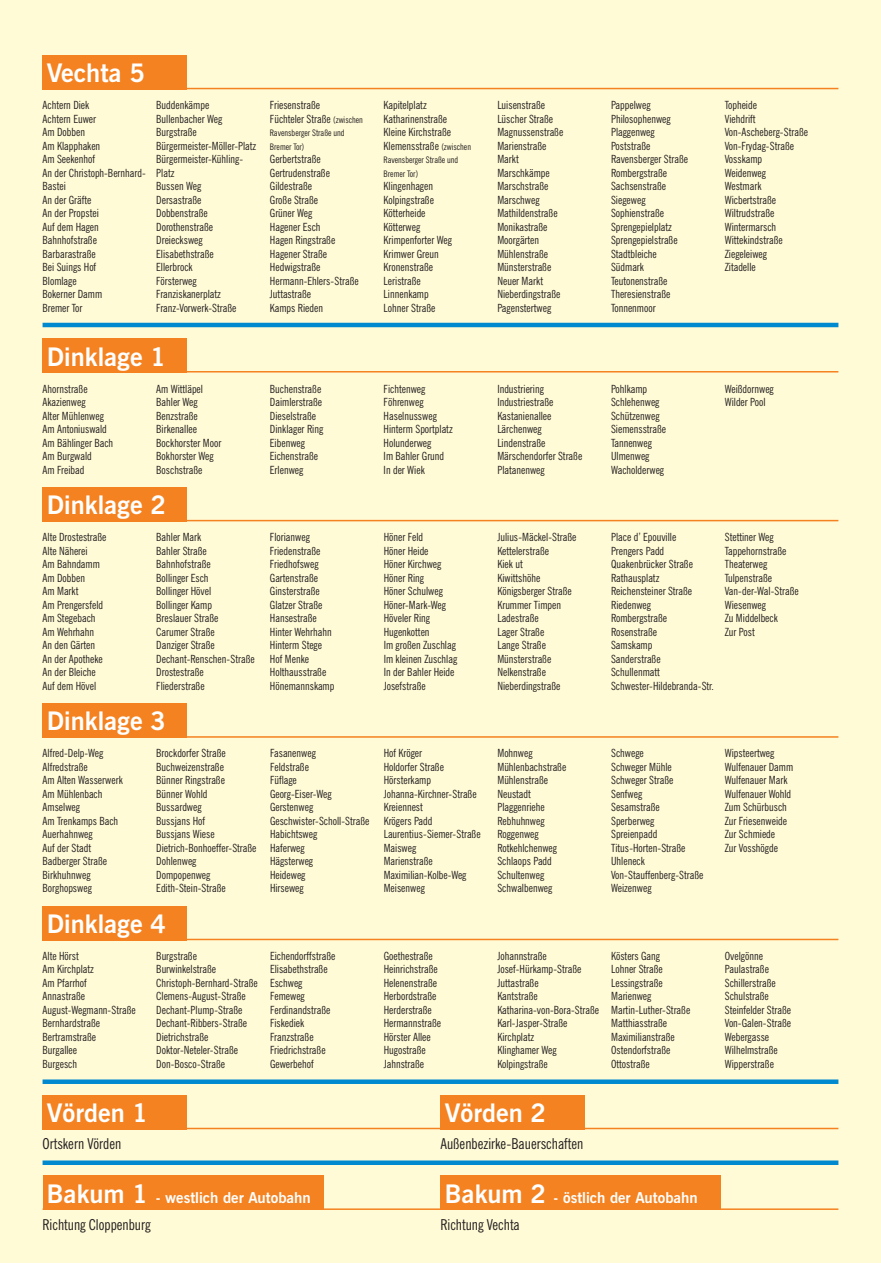
<style>
.page{position:relative;width:881px;height:1263px;background:#fff}
.page>*{position:absolute;margin:0;border:0;box-sizing:border-box;transform-origin:0 0}
.t1{font:700 25.5px "News Gothic BT";color:#fff}
.t2{font:condensed 15px "News Gothic BT";color:#231f20}
.t3{font:700 15px "News Gothic BT";color:#fff}
.t4{font:condensed 11.25px/13.5px "News Gothic BT";color:#231f20}
.t5{font:condensed 9px/13.5px "News Gothic BT";color:#231f20}
.s1{font-size:9px}
.s2{font-size:25.5px}
</style>
<div class="page">
<div style="left:0;top:0;width:880px;height:1263px;background:#fffbd6"></div>
<hr style="left:43px;top:88px;width:795px;height:1px;background:#f58220">
<div style="left:43px;top:55px;width:144px;height:34px;background:#f58220"></div>
<hr style="left:43px;top:371px;width:795px;height:1px;background:#f58220">
<div style="left:43px;top:338px;width:144px;height:34px;background:#f58220"></div>
<hr style="left:43px;top:520px;width:795px;height:1px;background:#f58220">
<div style="left:43px;top:487px;width:144px;height:34px;background:#f58220"></div>
<hr style="left:43px;top:736px;width:795px;height:2px;background:#f58220">
<div style="left:43px;top:704px;width:144px;height:34px;background:#f58220"></div>
<hr style="left:43px;top:939px;width:795px;height:1px;background:#f58220">
<div style="left:43px;top:906px;width:144px;height:34px;background:#f58220"></div>
<hr style="left:43px;top:1128px;width:795px;height:1px;background:#f58220">
<div style="left:43px;top:1095px;width:144px;height:34px;background:#f58220"></div>
<hr style="left:43px;top:1208px;width:795px;height:2px;background:#f58220">
<div style="left:43px;top:1176px;width:280px;height:34px;background:#f58220"></div>
<div style="left:440px;top:1176px;width:281px;height:34px;background:#f58220"></div>
<div style="left:43px;top:1079px;width:795px;height:5px;background:#0089cf"></div>
<div style="left:43px;top:1160px;width:795px;height:5px;background:#0089cf"></div>
<hr style="left:43px;top:323px;width:795px;height:4px;background:#0089cf">
<div style="left:440px;top:1095px;width:145px;height:34px;background:#f58220"></div>
<h1 class="t1" style="left:47px;top:58px;width:100px">Vechta 5</h1>
<p class="t4" style="left:43px;top:98px;width:105px">Achtern Diek<br>Achtern Euwer<br>Am Dobben<br>Am Klapphaken<br>Am Seekenhof<br>An der Christoph-Bernhard-<br>Bastei<br>An der Gräfte<br>An der Propstei<br>Auf dem Hagen<br>Bahnhofstraße<br>Barbarastraße<br>Bei Suings Hof<br>Blomlage<br>Bokerner Damm<br>Bremer Tor</p>
<p class="t4" style="left:156px;top:98px;width:102px">Buddenkämpe<br>Bullenbacher Weg<br>Burgstraße<br>Bürgermeister-Möller-Platz<br>Bürgermeister-Kühling-<br>Platz<br>Bussen Weg<br>Dersastraße<br>Dobbenstraße<br>Dorothenstraße<br>Dreiecksweg<br>Elisabethstraße<br>Ellerbrock<br>Försterweg<br>Franziskanerplatz<br>Franz-Vorwerk-Straße</p>
<p class="t4" style="left:270px;top:98px;width:94px">Friesenstraße<br>Füchteler Straße <span class="s1">(zwischen</span></p>
<p class="t5" style="left:270px;top:126px;width:76px">Ravensberger Straße und<br>Bremer Tor)</p>
<p class="t4" style="left:270px;top:152px;width:90px">Gerbertstraße<br>Gertrudenstraße<br>Gildestraße<br>Große Straße<br>Grüner Weg<br>Hagener Esch<br>Hagen Ringstraße<br>Hagener Straße<br>Hedwigstraße<br>Hermann-Ehlers-Straße<br>Juttastraße<br>Kamps Rieden</p>
<h1 class="t1" style="left:47px;top:341px;width:120px">Dinklage 1</h1>
<p class="t4" style="left:383px;top:98px;width:89px">Kapitelplatz<br>Katharinenstraße<br>Kleine Kirchstraße<br>Klemensstraße <span class="s1">(zwischen</span></p>
<p class="t5" style="left:383px;top:153px;width:76px">Ravensberger Straße und<br>Bremer Tor)</p>
<p class="t4" style="left:383px;top:179px;width:70px">Klingenhagen<br>Kolpingstraße<br>Kötterheide<br>Kötterweg<br>Krimpenforter Weg<br>Krimwer Greun<br>Kronenstraße<br>Leristraße<br>Linnenkamp<br>Lohner Straße</p>
<p class="t4" style="left:497px;top:98px;width:67px">Luisenstraße<br>Lüscher Straße<br>Magnussenstraße<br>Marienstraße<br>Markt<br>Marschkämpe<br>Marschstraße<br>Marschweg<br>Mathildenstraße<br>Monikastraße<br>Moorgärten<br>Mühlenstraße<br>Münsterstraße<br>Neuer Markt<br>Nieberdingstraße<br>Pagenstertweg</p>
<p class="t4" style="left:610px;top:98px;width:78px">Pappelweg<br>Philosophenweg<br>Plaggenweg<br>Poststraße<br>Ravensberger Straße<br>Rombergstraße<br>Sachsenstraße<br>Siegeweg<br>Sophienstraße<br>Sprengepielplatz<br>Sprengepielstraße<br>Stadtbleiche<br>Südmark<br>Teutonenstraße<br>Theresienstraße<br>Tonnenmoor</p>
<p class="t4" style="left:724px;top:98px;width:85px">Topheide<br>Viehdrift<br>Von-Ascheberg-Straße<br>Von-Frydag-Straße<br>Vosskamp<br>Weidenweg<br>Westmark<br>Wicbertstraße<br>Wiltrudstraße<br>Wintermarsch<br>Wittekindstraße<br>Ziegeleiweg<br>Zitadelle</p>
<p class="t4" style="left:43px;top:382px;width:72px">Ahornstraße<br>Akazienweg<br>Alter Mühlenweg<br>Am Antoniuswald<br>Am Bählinger Bach<br>Am Burgwald<br>Am Freibad</p>
<p class="t4" style="left:156px;top:382px;width:67px">Am Wittläpel<br>Bahler Weg<br>Benzstraße<br>Birkenallee<br>Bockhorster Moor<br>Bokhorster Weg<br>Boschstraße</p>
<p class="t4" style="left:270px;top:382px;width:55px">Buchenstraße<br>Daimlerstraße<br>Dieselstraße<br>Dinklager Ring<br>Eibenweg<br>Eichenstraße<br>Erlenweg</p>
<p class="t4" style="left:383px;top:382px;width:71px">Fichtenweg<br>Föhrenweg<br>Haselnussweg<br>Hinterm Sportplatz<br>Holunderweg<br>Im Bahler Grund<br>In der Wiek</p>
<p class="t4" style="left:497px;top:382px;width:86px">Industriering<br>Industriestraße<br>Kastanienallee<br>Lärchenweg<br>Lindenstraße<br>Märschendorfer Straße<br>Platanenweg</p>
<p class="t4" style="left:610px;top:382px;width:57px">Pohlkamp<br>Schlehenweg<br>Schützenweg<br>Siemensstraße<br>Tannenweg<br>Ulmenweg<br>Wacholderweg</p>
<p class="t4" style="left:724px;top:382px;width:50px">Weißdornweg<br>Wilder Pool</p>
<h1 class="t1" style="left:47px;top:490px;width:120px">Dinklage 2</h1>
<p class="t4" style="left:43px;top:530px;width:65px">Alte Drostestraße<br>Alte Näherei<br>Am Bahndamm<br>Am Dobben<br>Am Markt<br>Am Prengersfeld<br>Am Stegebach<br>Am Wehrhahn<br>An den Gärten<br>An der Apotheke<br>An der Bleiche<br>Auf dem Hövel</p>
<p class="t4" style="left:156px;top:530px;width:100px">Bahler Mark<br>Bahler Straße<br>Bahnhofstraße<br>Bollinger Esch<br>Bollinger Hövel<br>Bollinger Kamp<br>Breslauer Straße<br>Carumer Straße<br>Danziger Straße<br>Dechant-Renschen-Straße<br>Drostestraße<br>Fliederstraße</p>
<p class="t4" style="left:270px;top:530px;width:66px">Florianweg<br>Friedenstraße<br>Friedhofsweg<br>Gartenstraße<br>Ginsterstraße<br>Glatzer Straße<br>Hansestraße<br>Hinter Wehrhahn<br>Hinterm Stege<br>Hof Menke<br>Holthausstraße<br>Hönemannskamp</p>
<p class="t4" style="left:383px;top:530px;width:75px">Höner Feld<br>Höner Heide<br>Höner Kirchweg<br>Höner Ring<br>Höner Schulweg<br>Höner-Mark-Weg<br>Höveler Ring<br>Hugenkotten<br>Im großen Zuschlag<br>Im kleinen Zuschlag<br>In der Bahler Heide<br>Josefstraße</p>
<p class="t4" style="left:497px;top:530px;width:81px">Julius-Mäckel-Straße<br>Kettelerstraße<br>Kiek ut<br>Kiwittshöhe<br>Königsberger Straße<br>Krummer Timpen<br>Ladestraße<br>Lager Straße<br>Lange Straße<br>Münsterstraße<br>Nelkenstraße<br>Nieberdingstraße</p>
<p class="t4" style="left:610px;top:530px;width:104px">Place d’ Epouville<br>Prengers Padd<br>Quakenbrücker Straße<br>Rathausplatz<br>Reichensteiner Straße<br>Riedenweg<br>Rombergstraße<br>Rosenstraße<br>Samskamp<br>Sanderstraße<br>Schullenmatt<br>Schwester-Hildebranda-Str.</p>
<p class="t4" style="left:724px;top:530px;width:75px">Stettiner Weg<br>Tappehornstraße<br>Theaterweg<br>Tulpenstraße<br>Van-der-Wal-Straße<br>Wiesenweg<br>Zu Middelbeck<br>Zur Post</p>
<h1 class="t1" style="left:47px;top:706px;width:120px">Dinklage 3</h1>
<p class="t4" style="left:43px;top:746px;width:82px">Alfred-Delp-Weg<br>Alfredstraße<br>Am Alten Wasserwerk<br>Am Mühlenbach<br>Amselweg<br>Am Trenkamps Bach<br>Auerhahnweg<br>Auf der Stadt<br>Badberger Straße<br>Birkhuhnweg<br>Borghopsweg</p>
<p class="t4" style="left:156px;top:746px;width:102px">Brockdorfer Straße<br>Buchweizenstraße<br>Bünner Ringstraße<br>Bünner Wohld<br>Bussardweg<br>Bussjans Hof<br>Bussjans Wiese<br>Dietrich-Bonhoeffer-Straße<br>Dohlenweg<br>Dompopenweg<br>Edith-Stein-Straße</p>
<p class="t4" style="left:270px;top:746px;width:101px">Fasanenweg<br>Feldstraße<br>Füflage<br>Georg-Eiser-Weg<br>Gerstenweg<br>Geschwister-Scholl-Straße<br>Habichtsweg<br>Haferweg<br>Hägsterweg<br>Heideweg<br>Hirseweg</p>
<p class="t4" style="left:383px;top:746px;width:98px">Hof Kröger<br>Holdorfer Straße<br>Hörsterkamp<br>Johanna-Kirchner-Straße<br>Kreiennest<br>Krögers Padd<br>Laurentius-Siemer-Straße<br>Maisweg<br>Marienstraße<br>Maximilian-Kolbe-Weg<br>Meisenweg</p>
<p class="t4" style="left:497px;top:746px;width:70px">Mohnweg<br>Mühlenbachstraße<br>Mühlenstraße<br>Neustadt<br>Plaggenriehe<br>Rebhuhnweg<br>Roggenweg<br>Rotkehlchenweg<br>Schlaops Padd<br>Schultenweg<br>Schwalbenweg</p>
<p class="t4" style="left:611px;top:746px;width:94px">Schwege<br>Schweger Mühle<br>Schweger Straße<br>Senfweg<br>Sesamstraße<br>Sperberweg<br>Spreienpadd<br>Titus-Horten-Straße<br>Uhleneck<br>Von-Stauffenberg-Straße<br>Weizenweg</p>
<p class="t4" style="left:724px;top:746px;width:70px">Wipsteertweg<br>Wulfenauer Damm<br>Wulfenauer Mark<br>Wulfenauer Wohld<br>Zum Schürbusch<br>Zur Friesenweide<br>Zur Schmiede<br>Zur Vosshögde</p>
<h1 class="t1" style="left:47px;top:908px;width:120px">Dinklage 4</h1>
<p class="t4" style="left:43px;top:949px;width:95px">Alte Hörst<br>Am Kirchplatz<br>Am Pfarrhof<br>Annastraße<br>August-Wegmann-Straße<br>Bernhardstraße<br>Bertramstraße<br>Burgallee<br>Burgesch</p>
<p class="t4" style="left:156px;top:949px;width:103px">Burgstraße<br>Burwinkelstraße<br>Christoph-Bernhard-Straße<br>Clemens-August-Straße<br>Dechant-Plump-Straße<br>Dechant-Ribbers-Straße<br>Dietrichstraße<br>Doktor-Neteler-Straße<br>Don-Bosco-Straße</p>
<p class="t4" style="left:270px;top:949px;width:67px">Eichendorffstraße<br>Elisabethstraße<br>Eschweg<br>Femeweg<br>Ferdinandstraße<br>Fiskediek<br>Franzstraße<br>Friedrichstraße<br>Gewerbehof</p>
<p class="t4" style="left:383px;top:949px;width:59px">Goethestraße<br>Heinrichstraße<br>Helenenstraße<br>Herbordstraße<br>Herderstraße<br>Hermannstraße<br>Hörster Allee<br>Hugostraße<br>Jahnstraße</p>
<p class="t4" style="left:497px;top:949px;width:103px">Johannstraße<br>Josef-Hürkamp-Straße<br>Juttastraße<br>Kantstraße<br>Katharina-von-Bora-Straße<br>Karl-Jasper-Straße<br>Kirchplatz<br>Klinghamer Weg<br>Kolpingstraße</p>
<p class="t4" style="left:611px;top:949px;width:81px">Kösters Gang<br>Lohner Straße<br>Lessingstraße<br>Marienweg<br>Martin-Luther-Straße<br>Matthiasstraße<br>Maximilianstraße<br>Ostendorfstraße<br>Ottostraße</p>
<p class="t4" style="left:724px;top:949px;width:68px">Ovelgönne<br>Paulastraße<br>Schillerstraße<br>Schulstraße<br>Steinfelder Straße<br>Von-Galen-Straße<br>Webergasse<br>Wilhelmstraße<br>Wipperstraße</p>
<h1 class="t1" style="left:47px;top:1097px;width:103px">Vörden 1</h1>
<h1 class="t1" style="left:444px;top:1097px;width:103px">Vörden 2</h1>
<h2 class="t2" style="left:43px;top:1134px;width:80px">Ortskern Vörden</h2>
<h2 class="t2" style="left:440px;top:1134px;width:144px">Außenbezirke-Bauerschaften</h2>
<h2 class="t3" style="left:47px;top:1188px;width:265px"><span class="s2">Bakum 1</span> - westlich der Autobahn</h2>
<h2 class="t3" style="left:444px;top:1188px;width:254px"><span class="s2">Bakum 2</span> - östlich der Autobahn</h2>
<h2 class="t2" style="left:43px;top:1215px;width:109px">Richtung Cloppenburg</h2>
<h2 class="t2" style="left:440px;top:1215px;width:81px">Richtung Vechta</h2>
</div>
